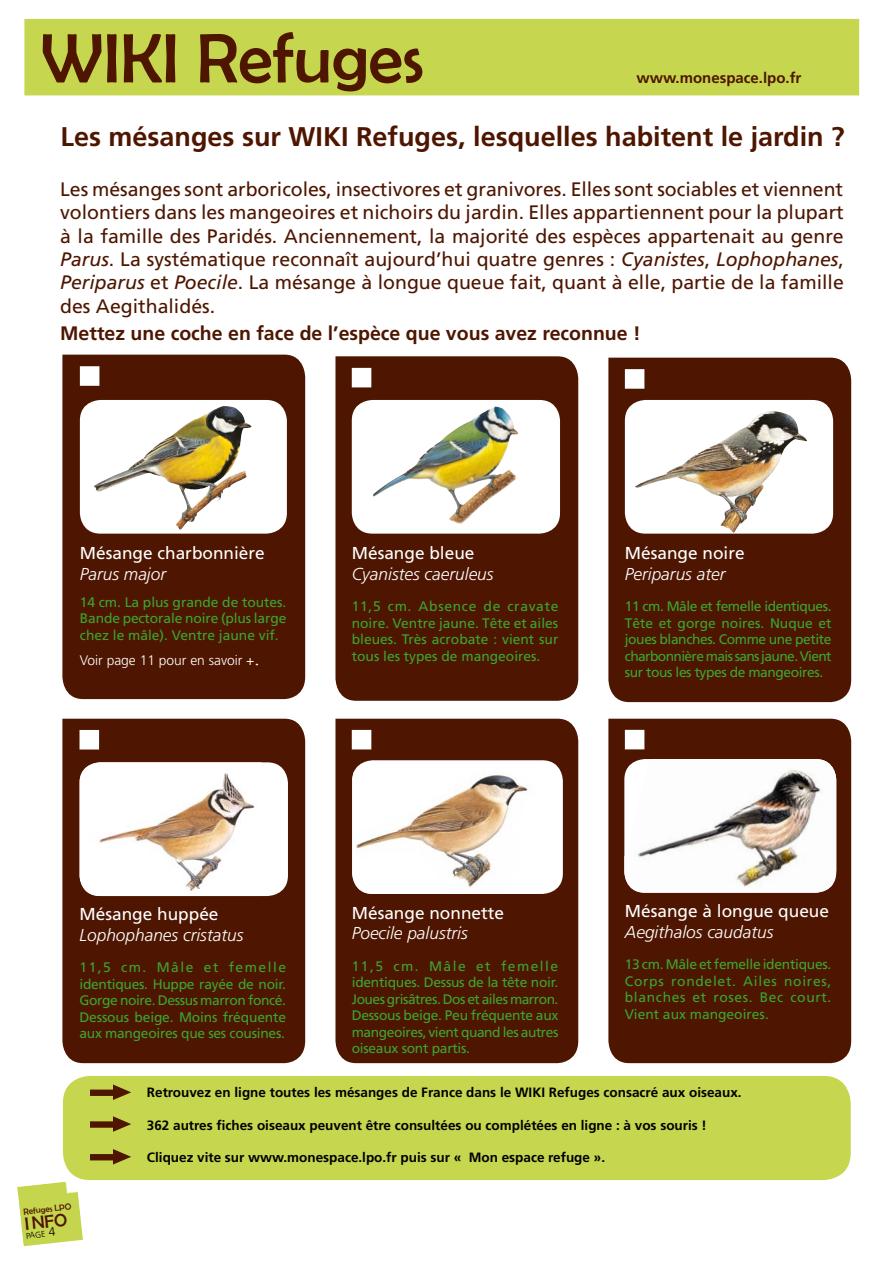
<style>
.page{position:relative;width:893px;height:1263px;background:#fff}
.page>*{position:absolute;margin:0;border:0;box-sizing:border-box;transform-origin:0 0}
.t1{font:70.5px "Berlin Sans FB";color:#4e1600}
.t2{font:700 27px "Frutiger";color:#4e1600}
.t3{font:19.5px/23.4px "Frutiger";color:#4e1600;text-align:justify}
.t4{font:700 19.5px "Frutiger";color:#4e1600}
.t5{font:18px "Berlin Sans FB";color:#4e1600}
.t6{font:italic 300 17.25px "Frutiger";color:#fff}
.t7{font:17.25px "Frutiger";color:#fff}
.t8{font:700 15px "Frutiger";color:#4e1600}
.t9{font:13.8px/16.5px "Frutiger";letter-spacing:-.01em;color:#3ca432;text-align:justify}
.t10{font:300 13.8px "Frutiger";color:#fff}
.t11{font:700 13.5px "Frutiger";color:#000}
.t12{font:9px "Berlin Sans FB";color:#4e1600}
.t13{font:300 8.4px "Frutiger";color:#000}
.s1{font-style:italic}
.s2{font-family:"Times New Roman";font-weight:400;font-size:20.7px}
.s3{font-size:12px}
</style>
<div class="page">
<div style="left:24px;top:19px;width:835px;height:76px;background:#c6d64e"></div>
<div style="left:63px;top:1076px;width:788px;height:104px;background:#c6d64e;border-radius:27px"></div>
<div style="left:90px;top:1089px;width:30px;height:7px;background:#4e1600"></div>
<svg style="left:113px;top:1084px;width:18px;height:16px"></svg>
<div style="left:90px;top:1121px;width:30px;height:7px;background:#4e1600"></div>
<svg style="left:113px;top:1116px;width:18px;height:16px"></svg>
<div style="left:90px;top:1154px;width:30px;height:6px;background:#4e1600"></div>
<svg style="left:113px;top:1149px;width:18px;height:15px"></svg>
<div style="left:62px;top:355px;width:243px;height:344px;background:#4e1600"></div>
<div style="left:80px;top:400px;width:207px;height:134px;background:#fff;border-radius:21px"></div>
<img style="left:94px;top:406px;width:129px;height:123px">
<div style="left:80px;top:366px;width:19px;height:20px;background:#fff;border:2px solid #fff"></div>
<div style="left:62px;top:719px;width:243px;height:344px;background:#4e1600"></div>
<div style="left:80px;top:762px;width:208px;height:134px;background:#fff;border-radius:21px"></div>
<img style="left:80px;top:762px;width:181px;height:134px">
<div style="left:80px;top:730px;width:19px;height:19px;background:#fff"></div>
<div style="left:335px;top:719px;width:243px;height:344px;background:#4e1600"></div>
<div style="left:352px;top:730px;width:19px;height:19px;background:#fff"></div>
<div style="left:352px;top:760px;width:211px;height:134px;background:#fff;border-radius:21px"></div>
<img style="left:352px;top:771px;width:176px;height:123px">
<div style="left:335px;top:356px;width:243px;height:345px;background:#4e1600"></div>
<div style="left:352px;top:368px;width:19px;height:19px;background:#fff"></div>
<div style="left:352px;top:400px;width:208px;height:134px;background:#fff;border-radius:21px"></div>
<img style="left:373px;top:407px;width:121px;height:117px">
<div style="left:608px;top:358px;width:243px;height:344px;background:#4e1600"></div>
<div style="left:625px;top:369px;width:19px;height:20px;background:#fff;border:2px solid #fff"></div>
<div style="left:625px;top:400px;width:208px;height:134px;background:#fff;border-radius:21px"></div>
<img style="left:635px;top:411px;width:172px;height:122px">
<img style="left:17px;top:1182px;width:66px;height:64px">
<div style="left:608px;top:719px;width:243px;height:344px;background:#4e1600"></div>
<div style="left:625px;top:730px;width:19px;height:19px;background:#fff"></div>
<img style="left:624px;top:759px;width:212px;height:134px">
<h1 class="t1" style="left:41px;top:19px;width:385px">WIKI Refuges</h1>
<p class="t8" style="left:636px;top:69px;width:167px">www.monespace.lpo.fr</p>
<h2 class="t2" style="left:61px;top:121px;width:786px">Les mésanges sur WIKI Refuges, lesquelles habitent le jardin ?</h2>
<p class="t3" style="left:60px;top:177px;width:785px">Les mésanges sont arboricoles, insectivores et granivores. Elles sont sociables et viennent volontiers dans les mangeoires et nichoirs du jardin. Elles appartiennent pour la plupart à la famille des Paridés. Anciennement, la majorité des espèces appartenait au genre <span class="s1">Parus</span>. La systématique reconnaît aujourd’hui quatre genres : <span class="s1">Cyanistes</span>, <span class="s1">Lophophanes</span>, <span class="s1">Periparus</span> et <span class="s1">Poecile</span>. La mésange à longue queue fait, quant à elle, partie de la famille des Aegithalidés.</p>
<h3 class="t4" style="left:60px;top:322px;width:582px">Mettez une coche en face de l’espèce que vous avez reconnue !</h3>
<p class="t7" style="left:80px;top:543px;width:186px">Mésange charbonnière</p>
<p class="t6" style="left:80px;top:564px;width:88px">Parus major</p>
<p class="t9" style="left:80px;top:594px;width:208px">14 cm. La plus grande de toutes.<br>Bande pectorale noire (plus large chez le mâle). Ventre jaune vif.</p>
<p class="t10" style="left:80px;top:652px;width:181px">Voir page 11 pour en savoir +<span class="s2">.</span></p>
<p class="t7" style="left:352px;top:543px;width:124px">Mésange bleue</p>
<p class="t6" style="left:352px;top:564px;width:143px">Cyanistes caeruleus</p>
<p class="t9" style="left:352px;top:598px;width:208px">11,5 cm. Absence de cravate noire. Ventre jaune. Tête et ailes bleues. Très acrobate : vient sur tous les types de mangeoires.</p>
<p class="t7" style="left:625px;top:543px;width:121px">Mésange noire</p>
<p class="t6" style="left:625px;top:564px;width:102px">Periparus ater</p>
<p class="t9" style="left:625px;top:598px;width:208px">11 cm. Mâle et femelle identiques.<br>Tête et gorge noires. Nuque et joues blanches. Comme une petite charbonnière mais sans jaune. Vient sur tous les types de mangeoires.</p>
<p class="t7" style="left:80px;top:904px;width:140px">Mésange huppée</p>
<p class="t6" style="left:80px;top:925px;width:165px">Lophophanes cristatus</p>
<p class="t9" style="left:80px;top:959px;width:208px">11,5 cm. Mâle et femelle identiques. Huppe rayée de noir.<br>Gorge noire. Dessus marron foncé.<br>Dessous beige. Moins fréquente aux mangeoires que ses cousines.</p>
<p class="t7" style="left:352px;top:903px;width:154px">Mésange nonnette</p>
<p class="t6" style="left:352px;top:924px;width:117px">Poecile palustris</p>
<p class="t9" style="left:352px;top:957px;width:208px">11,5 cm. Mâle et femelle identiques. Dessus de la tête noir.<br>Joues grisâtres. Dos et ailes marron.<br>Dessous beige. Peu fréquente aux mangeoires, vient quand les autres oiseaux sont partis.</p>
<p class="t7" style="left:625px;top:901px;width:206px">Mésange à longue queue</p>
<p class="t6" style="left:625px;top:922px;width:150px">Aegithalos caudatus</p>
<p class="t9" style="left:625px;top:956px;width:208px">13 cm. Mâle et femelle identiques.<br>Corps rondelet. Ailes noires, blanches et roses. Bec court.<br>Vient aux mangeoires.</p>
<p class="t12" style="left:23px;top:1207px;width:50px;rotate:-6deg">Refuges LPO</p>
<h3 class="t5" style="left:24px;top:1213px;width:40px;rotate:-6deg">I nfo</h3>
<p class="t13" style="left:26px;top:1231px;width:31px;rotate:-6deg">page <span class="s3">4</span></p>
<p class="t11" style="left:147px;top:1084px;width:596px">Retrouvez en ligne toutes les mésanges de France dans le WIKI Refuges consacré aux oiseaux.</p>
<p class="t11" style="left:147px;top:1117px;width:561px">362 autres fiches oiseaux peuvent être consultées ou complétées en ligne : à vos souris !</p>
<p class="t11" style="left:147px;top:1149px;width:460px">Cliquez vite sur www.monespace.lpo.fr puis sur « Mon espace refuge ».</p>
</div>
